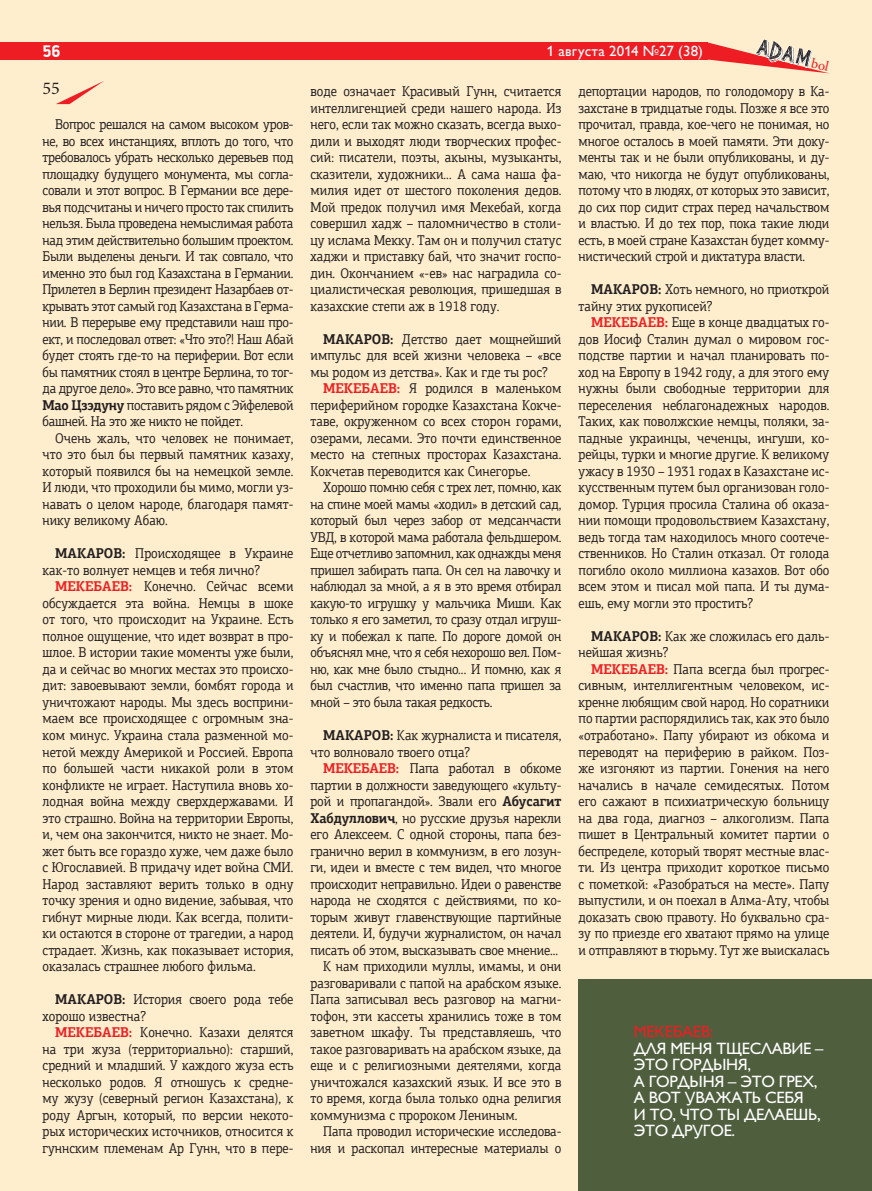
<style>
.page{position:relative;width:872px;height:1191px;background:#feeecd}
.page>*{position:absolute;margin:0;border:0;box-sizing:border-box;transform-origin:0 0}
.t1{font:18px "Minion Pro";color:#231f20}
.t2{font:700 16.95px "PF Din Display Pro";color:#fff}
.podzag1{font:16.5px/16.5px "K Gill Sans SA";letter-spacing:-.02em;color:#fff}
.podzag1-2{font:16.5px "K Gill Sans SA";letter-spacing:-.02em;color:#ee1d23}
.t3{font:15px "K Gill Sans SA";letter-spacing:.015em;color:#fff}
.osn{font:14.25px/16.5px "PF Agora Slab Pro";color:#231f20;text-align:justify;scale:.9 1}
.s1{font-weight:700}
.s2{font-weight:700;color:#ee1f23}
</style>
<div class="page">
<div style="left:578px;top:979px;width:294px;height:212px;background:#4f5f3e"></div>
<svg style="left:56px;top:81px;width:48px;height:23px"></svg>
<div style="left:0;top:43px;width:708px;height:17px;background:#ee1d23"></div>
<svg style="left:660px;top:39px;width:169px;height:35px"></svg>
<p class="t2" style="left:43px;top:41px;width:19px">56</p>
<p class="t3" style="left:547px;top:42px;width:158px">1 августа 2014 №27 (38)</p>
<p class="t1" style="left:43px;top:76px;width:19px">55</p>
<p class="osn" style="left:578px;top:83px;width:280px">депортации народов, по голодомору в Ка&shy;захстане в тридцатые годы. Позже я все это прочитал, правда, кое-чего не понимая, но многое осталось в моей памяти. Эти доку&shy;менты так и не были опубликованы, и ду&shy;маю, что никогда не будут опубликованы, потому что в людях, от которых это зависит, до сих пор сидит страх перед начальством и властью. И до тех пор, пока такие люди есть, в моей стране Казахстан будет комму&shy;нистический строй и диктатура власти.</p>
<p class="osn" style="left:578px;top:281px;width:280px;text-indent:13px"><span class="s1">МАКАРОВ:</span> Хоть немного, но приоткрой тайну этих рукописей?</p>
<p class="osn" style="left:578px;top:314px;width:280px;text-indent:13px"><span class="s2">МЕКЕБАЕВ:</span> Еще в конце двадцатых го&shy;дов Иосиф Сталин думал о мировом гос&shy;подстве партии и начал планировать по&shy;ход на Европу в 1942 году, а для этого ему нужны были свободные территории для переселения неблагонадежных народов.<br>Таких, как поволжские немцы, поляки, за&shy;падные украинцы, чеченцы, ингуши, ко&shy;рейцы, турки и многие другие. К великому ужасу в 1930 – 1931 годах в Казахстане ис&shy;кусственным путем был организован голо&shy;домор. Турция просила Сталина об оказа&shy;нии помощи продовольствием Казахстану, ведь тогда там находилось много соотече&shy;ственников. Но Сталин отказал. От голода погибло около миллиона казахов. Вот обо всем этом и писал мой папа. И ты дума&shy;ешь, ему могли это простить?</p>
<p class="osn" style="left:578px;top:628px;width:280px;text-indent:13px"><span class="s1">МАКАРОВ:</span> Как же сложилась его даль&shy;нейшая жизнь?</p>
<p class="osn" style="left:578px;top:661px;width:280px;text-indent:13px"><span class="s2">МЕКЕБАЕВ:</span> Папа всегда был прогрес&shy;сивным, интеллигентным человеком, ис&shy;кренне любящим свой народ. Но соратники по партии распорядились так, как это было «отработано». Папу убирают из обкома и переводят на периферию в райком. Поз&shy;же изгоняют из партии. Гонения на него начались в начале семидесятых. Потом его сажают в психиатрическую больницу на два года, диагноз – алкоголизм. Папа пишет в Центральный комитет партии о беспределе, который творят местные влас&shy;ти. Из центра приходит короткое письмо с пометкой: «Разобраться на месте». Папу выпустили, и он поехал в Алма-Ату, чтобы доказать свою правоту. Но буквально сра&shy;зу по приезде его хватают прямо на улице и отправляют в тюрьму. Тут же выискалась</p>
<p class="osn" style="left:310px;top:83px;width:280px">воде означает Красивый Гунн, считается интеллигенцией среди нашего народа. Из него, если так можно сказать, всегда выхо&shy;дили и выходят люди творческих профес&shy;сий: писатели, поэты, акыны, музыканты, сказители, художники… А сама наша фа&shy;милия идет от шестого поколения дедов.<br>Мой предок получил имя Мекебай, когда совершил хадж – паломничество в столи&shy;цу ислама Мекку. Там он и получил статус хаджи и приставку бай, что значит госпо&shy;дин. Окончанием «-ев» нас наградила со&shy;циалистическая революция, пришедшая в казахские степи аж в 1918 году.</p>
<p class="osn" style="left:310px;top:331px;width:280px;text-indent:13px"><span class="s1">МАКАРОВ:</span> Детство дает мощнейший импульс для всей жизни человека – «все мы родом из детства». Как и где ты рос?</p>
<p class="osn" style="left:310px;top:380px;width:280px;text-indent:13px"><span class="s2">МЕКЕБАЕВ:</span> Я родился в маленьком периферийном городке Казахстана Кокче&shy;таве, окруженном со всех сторон горами, озерами, лесами. Это почти единственное место на степных просторах Казахстана.<br>Кокчетав переводится как Синегорье.</p>
<p class="osn" style="left:310px;top:479px;width:280px;text-indent:13px">Хорошо помню себя с трех лет, помню, как на спине моей мамы «ходил» в детский сад, который был через забор от медсанчасти УВД, в которой мама работала фельдшером.<br>Еще отчетливо запомнил, как однажды меня пришел забирать папа. Он сел на лавочку и наблюдал за мной, а я в это время отбирал какую-то игрушку у мальчика Миши. Как только я его заметил, то сразу отдал игруш&shy;ку и побежал к папе. По дороге домой он объяснял мне, что я себя нехорошо вел. Пом&shy;ню, как мне было стыдно… И помню, как я был счастлив, что именно папа пришел за мной – это была такая редкость.</p>
<p class="osn" style="left:310px;top:727px;width:280px;text-indent:13px"><span class="s1">МАКАРОВ:</span> Как журналиста и писателя, что волновало твоего отца?</p>
<p class="osn" style="left:310px;top:760px;width:280px;text-indent:13px"><span class="s2">МЕКЕБАЕВ:</span> Папа работал в обкоме партии в должности заведующего «культу&shy;рой и пропагандой». Звали его <span class="s1">Абусагит Хабдуллович</span>, но русские друзья нарекли его Алексеем. С одной стороны, папа без&shy;гранично верил в коммунизм, в его лозун&shy;ги, идеи и вместе с тем видел, что многое происходит неправильно. Идеи о равенстве народа не сходятся с действиями, по ко&shy;торым живут главенствующие партийные деятели. И, будучи журналистом, он начал писать об этом, высказывать свое мнение...</p>
<p class="osn" style="left:310px;top:958px;width:280px;text-indent:13px">К нам приходили муллы, имамы, и они разговаривали с папой на арабском языке.<br>Папа записывал весь разговор на магни&shy;тофон, эти кассеты хранились тоже в том заветном шкафу. Ты представляешь, что такое разговаривать на арабском языке, да еще и с религиозными деятелями, когда уничтожался казахский язык. И все это в то время, когда была только одна религия коммунизма с пророком Лениным.</p>
<p class="osn" style="left:310px;top:1123px;width:280px;text-align:right">Папа проводил исторические исследова&shy;ния и раскопал интересные материалы о</p>
<p class="osn" style="left:43px;top:116px;width:280px;text-indent:13px">Вопрос решался на самом высоком уров&shy;не, во всех инстанциях, вплоть до того, что требовалось убрать несколько деревьев под площадку будущего монумента, мы согла&shy;совали и этот вопрос. В Германии все дере&shy;вья подсчитаны и ничего просто так спилить нельзя. Была проведена немыслимая работа над этим действительно большим проектом.<br>Были выделены деньги. И так совпало, что именно это был год Казахстана в Германии.<br>Прилетел в Берлин президент Назарбаев от&shy;крывать этот самый год Казахстана в Герма&shy;нии. В перерыве ему представили наш про&shy;ект, и последовал ответ: «Что это?! Наш Абай будет стоять где-то на периферии. Вот если бы памятник стоял в центре Берлина, то тог&shy;да другое дело». Это все равно, что памятник <span class="s1">Мао Цзэдуну</span> поставить рядом с Эйфелевой башней. На это же никто не пойдет.</p>
<p class="osn" style="left:43px;top:430px;width:280px;text-indent:13px">Очень жаль, что человек не понимает, что это был бы первый памятник казаху, который появился бы на немецкой земле.<br>И люди, что проходили бы мимо, могли уз&shy;навать о целом народе, благодаря памят&shy;нику великому Абаю.</p>
<p class="osn" style="left:43px;top:545px;width:280px;text-indent:13px"><span class="s1">МАКАРОВ:</span> Происходящее в Украине как-то волнует немцев и тебя лично?</p>
<p class="osn" style="left:43px;top:578px;width:280px;text-indent:13px"><span class="s2">МЕКЕБАЕВ:</span> Конечно. Сейчас всеми обсуждается эта война. Немцы в шоке от того, что происходит на Украине. Есть полное ощущение, что идет возврат в про&shy;шлое. В истории такие моменты уже были, да и сейчас во многих местах это происхо&shy;дит: завоевывают земли, бомбят города и уничтожают народы. Мы здесь восприни&shy;маем все происходящее с огромным зна&shy;ком минус. Украина стала разменной мо&shy;нетой между Америкой и Россией. Европа по большей части никакой роли в этом конфликте не играет. Наступила вновь хо&shy;лодная война между сверхдержавами. И это страшно. Война на территории Европы, и, чем она закончится, никто не знает. Мо&shy;жет быть все гораздо хуже, чем даже было с Югославией. В придачу идет война СМИ.<br>Народ заставляют верить только в одну точку зрения и одно видение, забывая, что гибнут мирные люди. Как всегда, полити&shy;ки остаются в стороне от трагедии, а народ страдает. Жизнь, как показывает история, оказалась страшнее любого фильма.</p>
<p class="osn" style="left:43px;top:991px;width:280px;text-indent:13px"><span class="s1">МАКАРОВ:</span> История своего рода тебе хорошо известна?</p>
<p class="osn" style="left:43px;top:1024px;width:280px;text-indent:13px"><span class="s2">МЕКЕБАЕВ:</span> Конечно. Казахи делятся на три жуза (территориально): старший, средний и младший. У каждого жуза есть несколько родов. Я отношусь к средне&shy;му жузу (северный регион Казахстана), к роду Аргын, который, по версии некото&shy;рых исторических источников, относится к гуннским племенам Ар Гунн, что в пере-</p>
<p class="podzag1-2" style="left:634px;top:1022px;width:81px">МЕКЕБАЕВ:</p>
<p class="podzag1" style="left:634px;top:1039px;width:191px">ДЛЯ МЕНЯ ТЩЕСЛАВИЕ –<br>ЭТО ГОРДЫНЯ,<br>А ГОРДЫНЯ – ЭТО ГРЕХ,<br>А ВОТ УВАЖАТЬ СЕБЯ<br>И ТО, ЧТО ТЫ ДЕЛАЕШЬ,<br>ЭТО ДРУГОЕ.</p>
</div>
